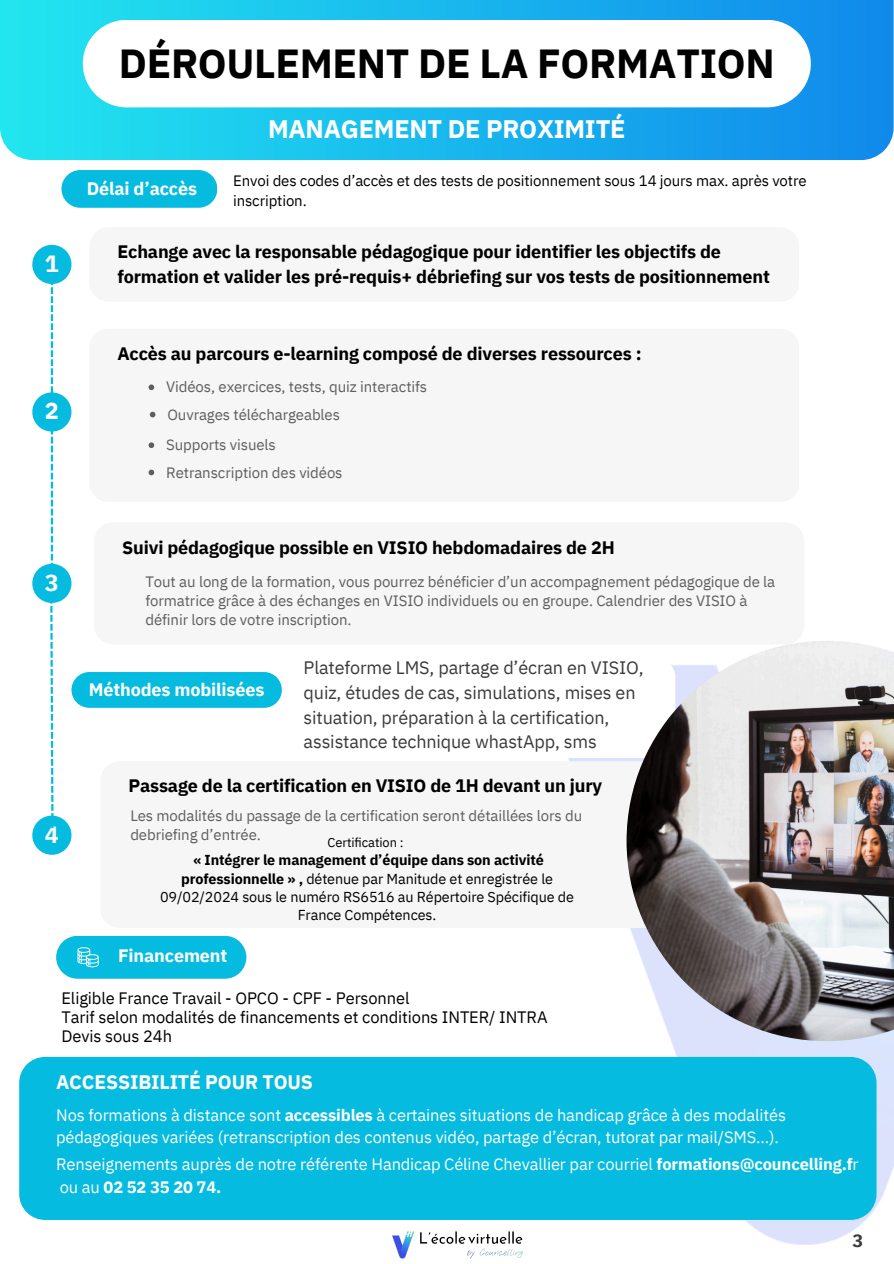
<style>
.page{position:relative;width:894px;height:1264px;background:#fff}
.page>*{position:absolute;margin:0;border:0;box-sizing:border-box;transform-origin:0 0}
.t1{font:700 40.5px "IBM Plex Sans";letter-spacing:-.01em;color:#000}
.t2{font:700 25.2px "IBM Plex Sans";letter-spacing:-.01em;color:#fff}
.t3{font:700 23.4px "IBM Plex Sans";color:#fff}
.t4{font:700 19.5px "IBM Plex Sans";letter-spacing:-.01em;color:#fff}
.t5{font:700 18px/24.8px "IBM Plex Sans";letter-spacing:-.01em;color:#000}
.t6{font:18px/24.8px "IBM Plex Sans";letter-spacing:-.01em;color:#3b3b3b}
.t7{font:700 18px "IBM Plex Sans";letter-spacing:-.01em;color:#fff}
.t8{font:700 18px "IBM Plex Sans";color:#3b3b3b}
.t9{font:16.5px/22.5px "IBM Plex Sans";letter-spacing:-.01em;color:#fff}
.t10{font:16.5px/19.2px "IBM Plex Sans";letter-spacing:-.005em;color:#000}
.t11{font:15px/19.2px "IBM Plex Sans";letter-spacing:-.005em;color:#5e5e5e}
.t12{font:15px/20.2px "IBM Plex Sans";letter-spacing:-.01em;color:#000}
.t13{font:14.4px/18.3px "IBM Plex Sans";letter-spacing:-.01em;color:#000;text-align:center}
.t14{font:12.9px "IBM Plex Sans";letter-spacing:-.005em;color:#000}
.s1{font-weight:700}
</style>
<div class="page">
<svg style="left:0;top:0;width:893px;height:160px;background:#1bb8ed"></svg>
<div style="left:83px;top:20px;width:727px;height:87px;background:#fff;border-radius:44px"></div>
<img style="left:474px;top:758px;width:419px;height:497px">
<div style="left:32px;top:564px;width:39px;height:39px;background:#05bbe0;border-radius:50%"></div>
<div style="left:32px;top:815px;width:39px;height:39px;background:#05bbe0;border-radius:50%"></div>
<svg style="left:51px;top:284px;width:2px;height:108px"></svg>
<div style="left:32px;top:245px;width:39px;height:39px;background:#05bbe0;border-radius:50%"></div>
<svg style="left:51px;top:431px;width:2px;height:133px"></svg>
<svg style="left:50px;top:602px;width:4px;height:214px"></svg>
<div style="left:32px;top:392px;width:39px;height:39px;background:#05bbe0;border-radius:50%"></div>
<div style="left:19px;top:1056px;width:857px;height:163px;background:#05bbe0"></div>
<div style="left:89px;top:227px;width:709px;height:75px;background:#f6f6f6;border-radius:19px"></div>
<div style="left:89px;top:329px;width:710px;height:173px;background:#f6f6f6;border-radius:19px"></div>
<svg style="left:148px;top:384px;width:6px;height:6px"></svg>
<svg style="left:150px;top:412px;width:5px;height:5px"></svg>
<svg style="left:148px;top:442px;width:6px;height:6px"></svg>
<svg style="left:148px;top:469px;width:6px;height:6px"></svg>
<div style="left:94px;top:522px;width:710px;height:122px;background:#f6f6f6;border-radius:19px"></div>
<img style="left:392px;top:1229px;width:130px;height:29px">
<div style="left:56px;top:935px;width:190px;height:43px;background:#05bbe0;border-radius:21px"></div>
<svg style="left:77px;top:947px;width:22px;height:20px"></svg>
<div style="left:61px;top:170px;width:156px;height:38px;background:#05bbe0;border-radius:19px"></div>
<div style="left:71px;top:672px;width:211px;height:35px;background:#05bbe0"></div>
<div style="left:100px;top:761px;width:583px;height:166px;background:#f6f6f6;border-radius:19px"></div>
<img style="left:626px;top:641px;width:267px;height:400px">
<h6 class="t1" style="left:119px;top:36px;width:657px">DÉROULEMENT DE LA FORMATION</h6>
<p class="t2" style="left:268px;top:113px;width:359px">MANAGEMENT DE PROXIMITÉ</p>
<h4 class="t3" style="left:45px;top:248px;width:16px">1</h4>
<h6 class="t3" style="left:45px;top:395px;width:16px">2</h6>
<h1 class="t3" style="left:45px;top:566px;width:16px">3</h1>
<h2 class="t3" style="left:45px;top:818px;width:16px">4</h2>
<h4 class="t7" style="left:87px;top:176px;width:112px">Délai d’accès</h4>
<h3 class="t12" style="left:233px;top:170px;width:574px">Envoi des codes d’accès et des tests de positionnement sous 14 jours max. après votre inscription.</h3>
<h4 class="t5" style="left:117px;top:239px;width:654px">Echange avec la responsable pédagogique pour identifier les objectifs de formation et valider les pré-requis+ débriefing sur vos tests de positionnement</h4>
<p class="t5" style="left:117px;top:341px;width:525px">Accès au parcours e-learning composé de diverses ressources :</p>
<p class="t11" style="left:166px;top:377px;width:262px">Vidéos, exercices, tests, quiz interactifs</p>
<p class="t11" style="left:167px;top:404px;width:174px">Ouvrages téléchargeables</p>
<p class="t11" style="left:166px;top:435px;width:111px">Supports visuels</p>
<h4 class="t11" style="left:166px;top:462px;width:178px">Retranscription des vidéos</h4>
<p class="t5" style="left:122px;top:534px;width:494px">Suivi pédagogique possible en VISIO hebdomadaires de 2H</p>
<p class="t11" style="left:145px;top:571px;width:631px">Tout au long de la formation, vous pourrez bénéficier d’un accompagnement pédagogique de la formatrice grâce à des échanges en VISIO individuels ou en groupe. Calendrier des VISIO à définir lors de votre inscription.</p>
<p class="t7" style="left:89px;top:677px;width:177px">Méthodes mobilisées</p>
<h6 class="t6" style="left:303px;top:655px;width:341px">Plateforme LMS, partage d’écran en VISIO, quiz, études de cas, simulations, mises en situation, préparation à la certification, assistance technique whastApp, sms</h6>
<p class="t5" style="left:128px;top:773px;width:475px">Passage de la certification en VISIO de 1H devant un jury</p>
<p class="t11" style="left:130px;top:805px;width:453px">Les modalités du passage de la certification seront détaillées lors du debriefing d’entrée.</p>
<h5 class="t14" style="left:327px;top:833px;width:78px">Certification :</h5>
<h4 class="t13" style="left:160px;top:850px;width:415px"><span class="s1">« Intégrer le management d’équipe dans son activité professionnelle » ,</span> détenue par Manitude et enregistrée le 09/02/2024 sous le numéro RS6516 au Répertoire Spécifique de France Compétences.</h4>
<p class="t7" style="left:118px;top:943px;width:111px">Financement</p>
<h6 class="t10" style="left:61px;top:988px;width:487px">Eligible France Travail - OPCO - CPF - Personnel<br>Tarif selon modalités de financements et conditions INTER/ INTRA<br>Devis sous 24h</h6>
<p class="t4" style="left:56px;top:1069px;width:258px">ACCESSIBILITÉ POUR TOUS</p>
<h4 class="t9" style="left:56px;top:1103px;width:731px">Nos formations à distance sont <span class="s1">accessibles</span> à certaines situations de handicap grâce à des modalités pédagogiques variées (retranscription des contenus vidéo, partage d’écran, tutorat par mail/SMS...).</h4>
<p class="t9" style="left:56px;top:1152px;width:803px">Renseignements auprès de notre référente Handicap Céline Chevallier par courriel <span class="s1">formations@councelling.f</span>r ou au <span class="s1">02 52 35 20 74.</span></p>
<h6 class="t8" style="left:852px;top:1227px;width:12px">3</h6>
</div>
